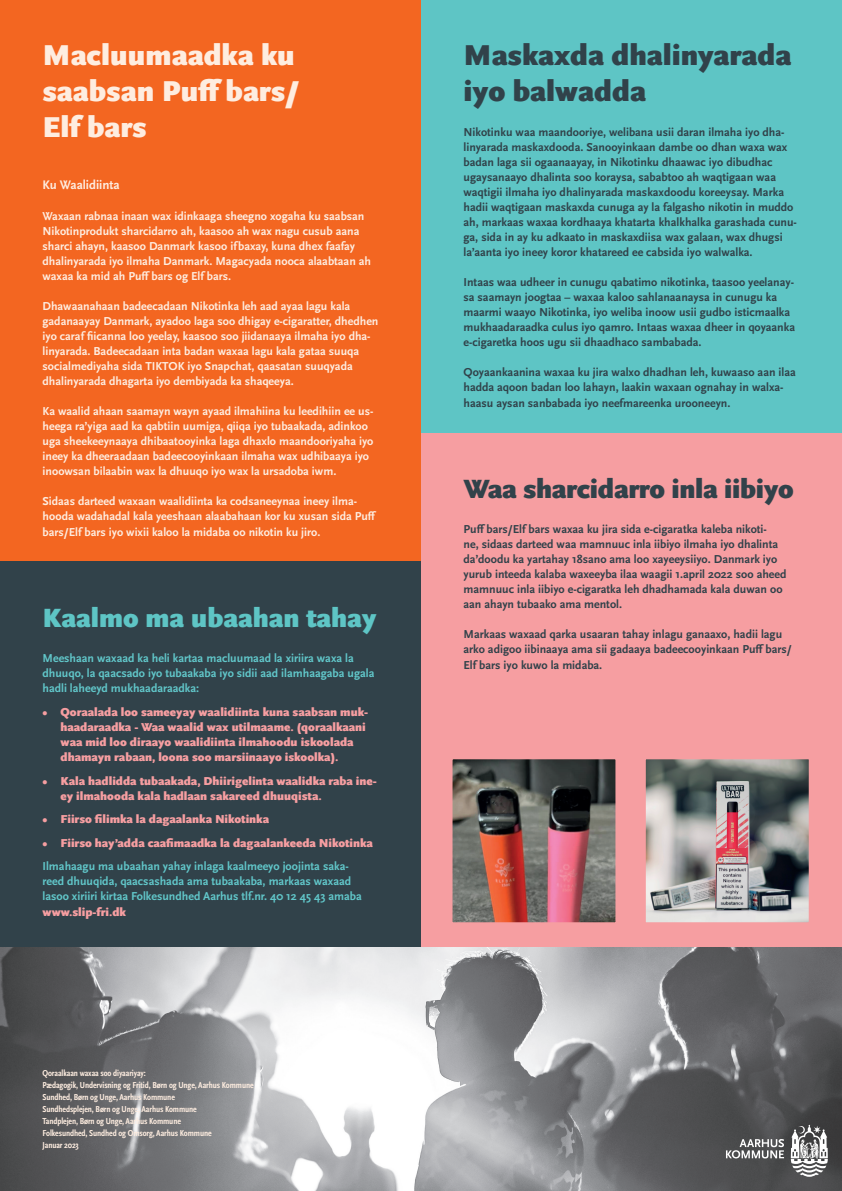
<style>
.page{position:relative;width:842px;height:1191px;background:#fff}
.page>*{position:absolute;margin:0;border:0;box-sizing:border-box;transform-origin:0 0}
.t1{font:900 30px/36px "Scala Sans OT";color:#feede0}
.t2{font:900 30px/36px "Scala Sans OT";color:#31424a}
.t3{font:900 27.5px "Scala Sans OT";letter-spacing:-.01em;color:#31424a}
.t4{font:900 27.5px "Scala Sans OT";color:#5ec5c5}
.t5{font:700 13px "Scala Sans OT";color:#feede0}
.t6{font:700 12px/15px "Scala Sans OT";color:#31424a}
.t7{font:700 12px/15px "Scala Sans OT";color:#feede0}
.t8{font:900 12px/15px "Scala Sans OT";color:#f69ea1}
.t9{font:700 12px/15px "Scala Sans OT";color:#61c7ca}
.t10{font:700 condensed 9px/12px "Scala Sans OT";letter-spacing:-.01em;color:#feede0}
</style>
<div class="page">
<div style="left:421px;top:0;width:421px;height:434px;background:#5ec5c5"></div>
<div style="left:421px;top:434px;width:421px;height:513px;background:#f69ea1"></div>
<img style="left:0;top:947px;width:842px;height:244px">
<img style="left:647px;top:760px;width:161px;height:161px">
<div style="left:641px;top:754px;width:173px;height:173px;border:5px solid #f69ea1"></div>
<img style="left:453px;top:760px;width:161px;height:161px">
<div style="left:447px;top:754px;width:173px;height:173px;border:5px solid #f69ea1"></div>
<div style="left:0;top:0;width:421px;height:567px;background:#f36621"></div>
<svg style="left:791px;top:1124px;width:37px;height:52px"></svg>
<svg style="left:726px;top:1139px;width:58px;height:19px"></svg>
<div style="left:0;top:561px;width:421px;height:386px;background:#31424a"></div>
<h1 class="t1" style="left:43px;top:37px;width:258px">Macluumaadka ku saabsan Puff bars/<br>Elf bars</h1>
<p class="t5" style="left:43px;top:177px;width:79px">Ku Waalidiinta</p>
<p class="t7" style="left:43px;top:208px;width:330px">Waxaan rabnaa inaan wax idinkaaga sheegno xogaha ku saabsan Nikotinprodukt sharcidarro ah, kaasoo ah wax nagu cusub aana sharci ahayn, kaasoo Danmark kasoo ifbaxay, kuna dhex faafay dhalinyarada iyo ilmaha Danmark. Magacyada nooca alaabtaan ah waxaa ka mid ah Puff bars og Elf bars.</p>
<p class="t7" style="left:43px;top:298px;width:337px">Dhawaanahaan badeecadaan Nikotinka leh aad ayaa lagu kala gadanaayay Danmark, ayadoo laga soo dhigay e-cigaratter, dhedhen iyo caraf fiicanna loo yeelay, kaasoo soo jiidanaaya ilmaha iyo dha&shy;linyarada. Badeecadaan inta badan waxaa lagu kala gataa suuqa socialmediyaha sida TIKTOK iyo Snapchat, qaasatan suuqyada dhalinyarada dhagarta iyo dembiyada ka shaqeeya.</p>
<p class="t7" style="left:43px;top:403px;width:332px">Ka waalid ahaan saamayn wayn ayaad ilmahiina ku leedihiin ee us&shy;heega ra’yiga aad ka qabtiin uumiga, qiiqa iyo tubaakada, adinkoo uga sheekeeynaaya dhibaatooyinka laga dhaxlo maandooriyaha iyo ineey ka dheeraadaan badeecooyinkaan ilmaha wax udhibaaya iyo inoowsan bilaabin wax la dhuuqo iyo wax la ursadoba iwm.</p>
<p class="t7" style="left:43px;top:493px;width:336px;line-height:15.5px">Sidaas darteed waxaan waalidiinta ka codsaneeynaa ineey ilma&shy;hooda wadahadal kala yeeshaan alaabahaan kor ku xusan sida Puff bars/Elf bars iyo wixii kaloo la midaba oo nikotin ku jiro.</p>
<h2 class="t4" style="left:43px;top:602px;width:336px">Kaalmo ma ubaahan tahay</h2>
<p class="t9" style="left:43px;top:651px;width:333px">Meeshaan waxaad ka heli kartaa macluumaad la xiriira waxa la dhuuqo, la qaacsado iyo tubaakaba iyo sidii aad ilamhaagaba ugala hadli laheeyd mukhaadaraadka:</p>
<p class="t8" style="left:61px;top:704px;width:309px;text-indent:-18px">• Qoraalada loo sameeyay waalidiinta kuna saabsan muk&shy;haadaraadka - Waa waalid wax utilmaame. (qoraalkaani waa mid loo diraayo waalidiinta ilmahoodu iskoolada dhamayn rabaan, loona soo marsiinaayo iskoolka).</p>
<p class="t8" style="left:61px;top:773px;width:318px;text-indent:-18px">• Kala hadlidda tubaakada, Dhiirigelinta waalidka raba ine&shy;ey ilmahooda kala hadlaan sakareed dhuuqista.</p>
<p class="t8" style="left:43px;top:811px;width:228px">• Fiirso filimka la dagaalanka Nikotinka</p>
<p class="t8" style="left:43px;top:835px;width:332px">• Fiirso hay’adda caafimaadka la dagaalankeeda Nikotinka</p>
<p class="t9" style="left:43px;top:859px;width:321px">Ilmahaagu ma ubaahan yahay inlaga kaalmeeyo joojinta saka&shy;reed dhuuqida, qaacsashada ama tubaakaba, markaas waxaad lasoo xiriiri kirtaa Folkesundhed Aarhus tlf.nr. 40 12 45 43 amaba</p>
<p class="t8" style="left:43px;top:904px;width:85px">www.slip-fri.dk</p>
<p class="t10" style="left:43px;top:1067px;width:213px">Qoraalkaan waxaa soo diyaariyay:<br>Pædagogik, Undervisning og Fritid, Børn og Unge, Aarhus Kommune Sundhed, Børn og Unge, Aarhus Kommune<br>Sundhedsplejen, Børn og Unge, Aarhus Kommune<br>Tandplejen, Børn og Unge, Aarhus Kommune<br>Folkesundhed, Sundhed og Omsorg, Aarhus Kommune<br>Januar 2023</p>
<h1 class="t2" style="left:463px;top:37px;width:329px">Maskaxda dhalinyarada iyo balwadda</h1>
<p class="t6" style="left:463px;top:124px;width:335px">Nikotinku waa maandooriye, welibana usii daran ilmaha iyo dha&shy;linyarada maskaxdooda. Sanooyinkaan dambe oo dhan waxa wax badan laga sii ogaanaayay, in Nikotinku dhaawac iyo dibudhac ugaysanaayo dhalinta soo koraysa, sababtoo ah waqtigaan waa waqtigii ilmaha iyo dhalinyarada maskaxdoodu koreeysay. Marka hadii waqtigaan maskaxda cunuga ay la falgasho nikotin in muddo ah, markaas waxaa kordhaaya khatarta khalkhalka garashada cunu&shy;ga, sida in ay ku adkaato in maskaxdiisa wax galaan, wax dhugsi la’aanta iyo ineey koror khatareed ee cabsida iyo walwalka.</p>
<p class="t6" style="left:463px;top:274px;width:333px">Intaas waa udheer in cunugu qabatimo nikotinka, taasoo yeelanay&shy;sa saamayn joogtaa – waxaa kaloo sahlanaanaysa in cunugu ka maarmi waayo Nikotinka, iyo weliba inoow usii gudbo isticmaalka mukhaadaraadka culus iyo qamro. Intaas waxaa dheer in qoyaanka e-cigaretka hoos ugu sii dhaadhaco sambabada.</p>
<p class="t6" style="left:463px;top:364px;width:334px;line-height:15.5px">Qoyaankaanina waxaa ku jira walxo dhadhan leh, kuwaaso aan ilaa hadda aqoon badan loo lahayn, laakin waxaan ognahay in walxa&shy;haasu aysan sanbabada iyo neefmareenka urooneeyn.</p>
<h2 class="t3" style="left:463px;top:473px;width:332px">Waa sharcidarro inla iibiyo</h2>
<p class="t6" style="left:463px;top:521px;width:324px">Puff bars/Elf bars waxaa ku jira sida e-cigaratka kaleba nikoti-<br>ne, sidaas darteed waa mamnuuc inla iibiyo ilmaha iyo dhalinta da’doodu ka yartahay 18sano ama loo xayeeysiiyo. Danmark iyo yurub inteeda kalaba waxeeyba ilaa waagii 1.april 2022 soo aheed mamnuuc inla iibiyo e-cigaratka leh dhadhamada kala duwan oo aan ahayn tubaako ama mentol.</p>
<p class="t6" style="left:463px;top:626px;width:330px;line-height:15.5px">Markaas waxaad qarka usaaran tahay inlagu ganaaxo, hadii lagu arko adigoo iibinaaya ama sii gadaaya badeecooyinkaan Puff bars/<br>Elf bars iyo kuwo la midaba.</p>
</div>
